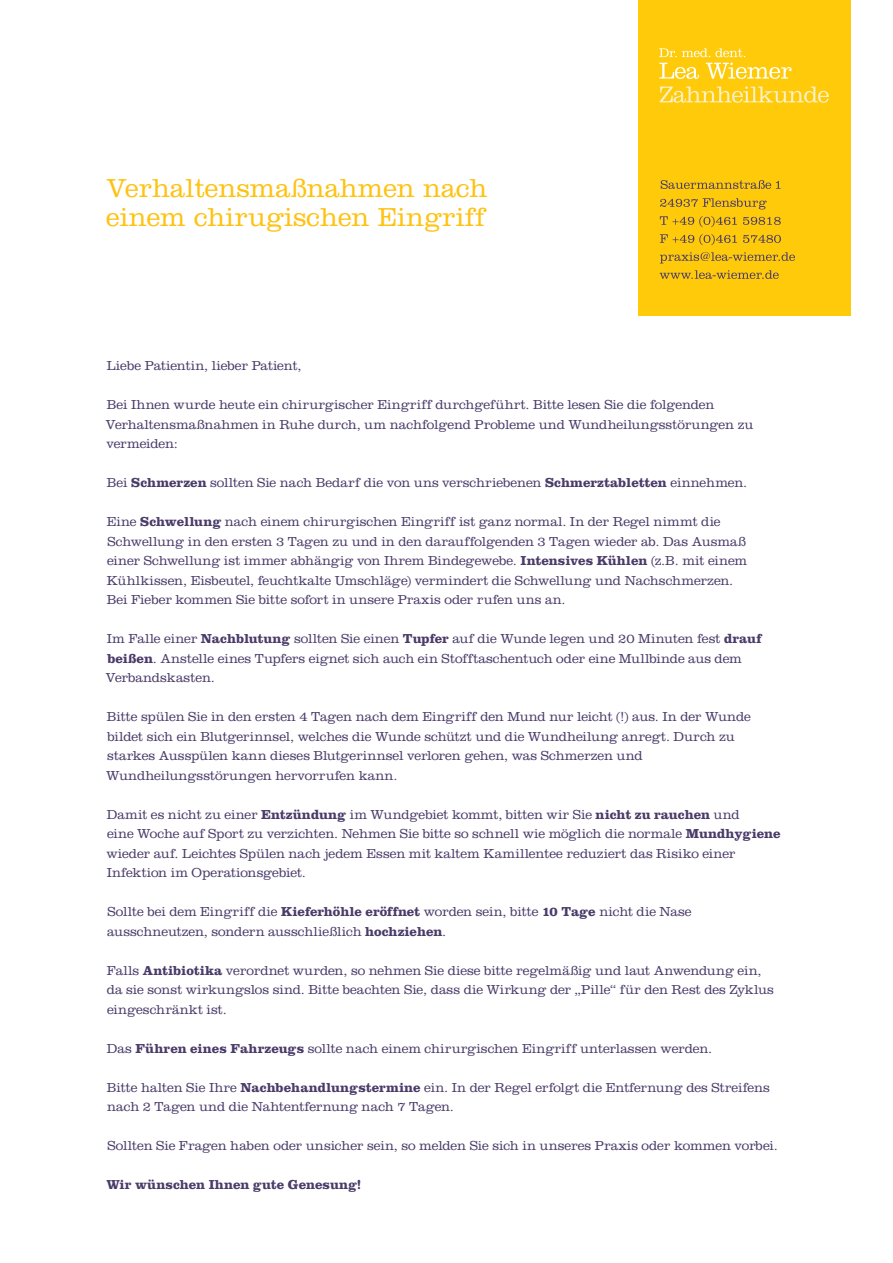
<style>
.page{position:relative;width:893px;height:1263px;background:#fff}
.page>*{position:absolute;margin:0;border:0;box-sizing:border-box;transform-origin:0 0}
.t1{font:300 27px/29.4px "Clarendon LT Std";color:#fec210}
.t2{font:300 13.5px/19.5px "Clarendon LT Std";letter-spacing:-.01em;color:#4a3b69}
.t3{font:700 13.5px "Clarendon LT Std";letter-spacing:.005em;color:#4a3b69}
.s1{font-weight:700}
</style>
<div class="page">
<div style="left:638px;top:0;width:212px;height:315px;background:#feca0a"></div>
<svg style="left:660px;top:270px;width:119px;height:9px"></svg>
<svg style="left:660px;top:252px;width:135px;height:11px"></svg>
<svg style="left:660px;top:234px;width:121px;height:11px"></svg>
<svg style="left:660px;top:216px;width:121px;height:11px"></svg>
<svg style="left:660px;top:198px;width:107px;height:11px"></svg>
<svg style="left:661px;top:180px;width:120px;height:9px"></svg>
<svg style="left:660px;top:86px;width:169px;height:17px"></svg>
<svg style="left:659px;top:63px;width:133px;height:16px"></svg>
<svg style="left:659px;top:48px;width:86px;height:9px"></svg>
<h1 class="t1" style="left:106px;top:173px;width:383px">Verhaltensmaßnahmen nach einem chirugischen Eingriff</h1>
<p class="t2" style="left:107px;top:356px;width:196px">Liebe Patientin, lieber Patient,</p>
<p class="t2" style="left:106px;top:395px;width:649px">Bei Ihnen wurde heute ein chirurgischer Eingriff durchgeführt. Bitte lesen Sie die folgenden<br>Verhaltensmaßnahmen in Ruhe durch, um nachfolgend Probleme und Wundheilungsstörungen zu vermeiden:</p>
<p class="t2" style="left:107px;top:473px;width:642px">Bei <span class="s1">Schmerzen</span> sollten Sie nach Bedarf die von uns verschriebenen <span class="s1">Schmerztabletten</span> einnehmen.</p>
<p class="t2" style="left:107px;top:512px;width:642px">Eine <span class="s1">Schwellung</span> nach einem chirurgischen Eingriff ist ganz normal. In der Regel nimmt die Schwellung in den ersten 3 Tagen zu und in den darauffolgenden 3 Tagen wieder ab. Das Ausmaß einer Schwellung ist immer abhängig von Ihrem Bindegewebe. <span class="s1">Intensives Kühlen</span> (z.B. mit einem Kühlkissen, Eisbeutel, feuchtkalte Umschläge) vermindert die Schwellung und Nachschmerzen.<br>Bei Fieber kommen Sie bitte sofort in unsere Praxis oder rufen uns an.</p>
<p class="t2" style="left:106px;top:629px;width:657px">Im Falle einer <span class="s1">Nachblutung</span> sollten Sie einen <span class="s1">Tupfer</span> auf die Wunde legen und 20 Minuten fest <span class="s1">drauf beißen</span>. Anstelle eines Tupfers eignet sich auch ein Stofftaschentuch oder eine Mullbinde aus dem<br>Verbandskasten.</p>
<p class="t2" style="left:106px;top:707px;width:646px">Bitte spülen Sie in den ersten 4 Tagen nach dem Eingriff den Mund nur leicht (!) aus. In der Wunde bildet sich ein Blutgerinnsel, welches die Wunde schützt und die Wundheilung anregt. Durch zu starkes Ausspülen kann dieses Blutgerinnsel verloren gehen, was Schmerzen und Wundheilungsstörungen hervorrufen kann.</p>
<p class="t2" style="left:106px;top:805px;width:676px">Damit es nicht zu einer <span class="s1">Entzündung</span> im Wundgebiet kommt, bitten wir Sie <span class="s1">nicht zu rauchen</span> und<br>eine Woche auf Sport zu verzichten. Nehmen Sie bitte so schnell wie möglich die normale <span class="s1">Mundhygiene </span>wieder auf. Leichtes Spülen nach jedem Essen mit kaltem Kamillentee reduziert das Risiko einer Infektion im Operationsgebiet.</p>
<p class="t2" style="left:107px;top:902px;width:586px">Sollte bei dem Eingriff die <span class="s1">Kieferhöhle eröffnet</span> worden sein, bitte <span class="s1">10 Tage</span> nicht die Nase ausschneutzen, sondern ausschließlich <span class="s1">hochziehen</span>.</p>
<p class="t2" style="left:107px;top:961px;width:668px">Falls <span class="s1">Antibiotika</span> verordnet wurden, so nehmen Sie diese bitte regelmäßig und laut Anwendung ein, da sie sonst wirkungslos sind. Bitte beachten Sie, dass die Wirkung der „Pille“ für den Rest des Zyklus eingeschränkt ist.</p>
<p class="t2" style="left:107px;top:1039px;width:607px">Das <span class="s1">Führen eines Fahrzeugs</span> sollte nach einem chirurgischen Eingriff unterlassen werden.</p>
<p class="t2" style="left:107px;top:1078px;width:664px">Bitte halten Sie Ihre <span class="s1">Nachbehandlungstermine</span> ein. In der Regel erfolgt die Entfernung des Streifens nach 2 Tagen und die Nahtentfernung nach 7 Tagen.</p>
<p class="t2" style="left:107px;top:1136px;width:672px">Sollten Sie Fragen haben oder unsicher sein, so melden Sie sich in unseres Praxis oder kommen vorbei.</p>
<p class="t3" style="left:106px;top:1177px;width:257px">Wir wünschen Ihnen gute Genesung!</p>
</div>
